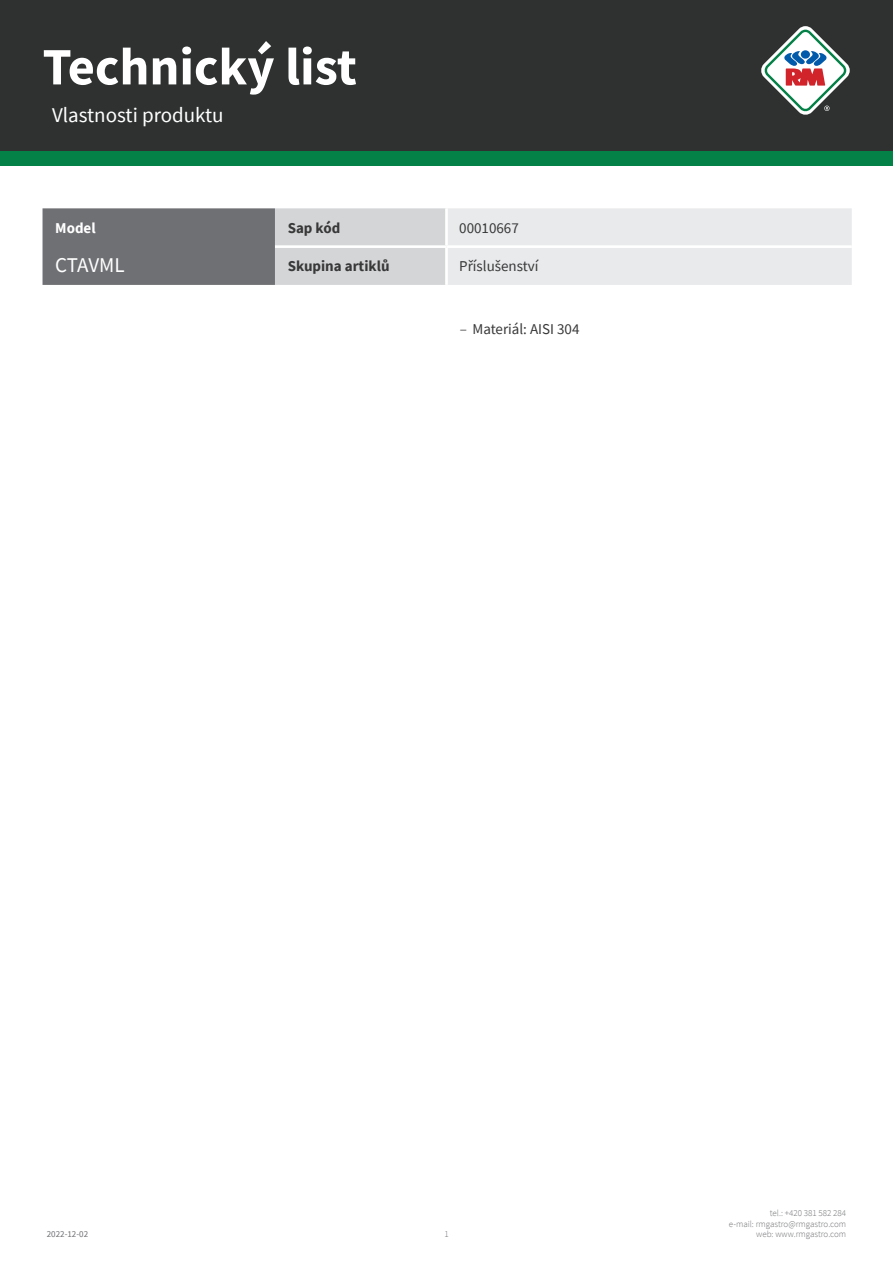
<style>
.page{position:relative;width:893px;height:1263px;background:#fff}
.page>*{position:absolute;margin:0;border:0;box-sizing:border-box;transform-origin:0 0}
.t1{font:700 52.5px "Source Sans Pro";color:#fff}
.kapitola{font:21px "Source Sans Pro";color:#fff}
.tabulka_-_headline{font:21px "Source Sans Pro";letter-spacing:-.015em;color:#fff}
.tabulka_-_text{font:15px "Source Sans Pro";color:#383839}
.tabulka_-_text-2{font:700 15px "Source Sans Pro";color:#383839}
.tabulka_-_text-3{font:700 15px "Source Sans Pro";color:#fff}
.t2{font:300 9px/10.8px "Source Sans Pro";color:#6f7073;text-align:right}
.t3{font:9px "Source Sans Pro";color:#6f7073}
.s1{font-weight:300}
</style>
<div class="page">
<div style="left:0;top:0;width:893px;height:166px;background:#048146"></div>
<div style="left:0;top:0;width:893px;height:151px;background:#2f3131"></div>
<svg style="left:761px;top:26px;width:89px;height:89px"></svg>
<svg style="left:43px;top:208px;width:809px;height:77px;background:#c0c1c3"></svg>
<hr style="left:445px;top:208px;width:3px;height:37px;background:#fff">
<hr style="left:275px;top:245px;width:171px;height:3px;background:#fff">
<hr style="left:446px;top:245px;width:406px;height:3px;background:#fff">
<hr style="left:445px;top:248px;width:3px;height:37px;background:#fff">
<h1 class="t1" style="left:43px;top:31px;width:316px">Technický list</h1>
<p class="kapitola" style="left:52px;top:101px;width:173px">Vlastnosti produktu</p>
<p class="tabulka_-_text-3" style="left:55px;top:218px;width:42px">Model</p>
<p class="tabulka_-_text-2" style="left:288px;top:218px;width:54px">Sap kód</p>
<p class="tabulka_-_text" style="left:459px;top:219px;width:61px">00010667</p>
<p class="tabulka_-_headline" style="left:55px;top:251px;width:71px">CTAVML</p>
<p class="tabulka_-_text-2" style="left:288px;top:256px;width:103px">Skupina artiklů</p>
<p class="tabulka_-_text" style="left:459px;top:257px;width:81px">Příslušenství</p>
<p class="tabulka_-_text" style="left:460px;top:320px;width:121px"><span class="s1">–</span> Materiál: AISI 304</p>
<p class="t3" style="left:47px;top:1229px;width:43px">2022-12-02</p>
<p class="t2" style="left:444px;top:1229px;width:6px">1</p>
<p class="t2" style="left:729px;top:1207px;width:119px">tel.: +420 381 582 284<br>e-mail: rmgastro@rmgastro.com web: www.rmgastro.com</p>
</div>
